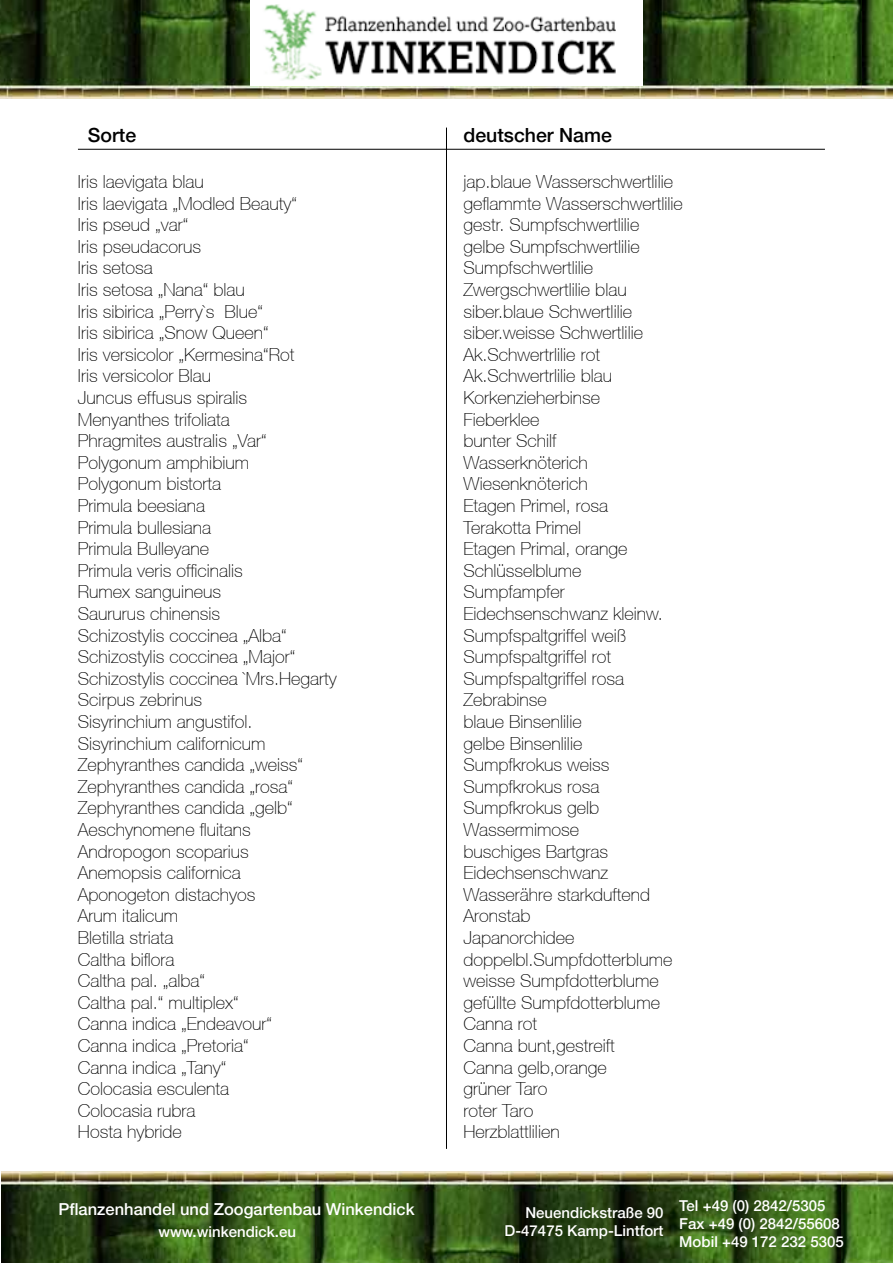
<style>
.page{position:relative;width:893px;height:1263px;background:#fff}
.page>*{position:absolute;margin:0;border:0;box-sizing:border-box;transform-origin:0 0}
.t1{font:500 19.5px "Helvetica Neue LT";color:#000}
.t2{font:100 18px/21.6px "Helvetica Neue CE";color:#000}
.t3{font:500 16.5px "Helvetica Neue LT";color:#fff}
.t4{font:500 15px/18px "Helvetica Neue LT";color:#fff;text-align:right}
</style>
<div class="page">
<img style="left:344px;top:0;width:518px;height:99px">
<img style="left:0;top:0;width:344px;height:99px">
<img style="left:862px;top:0;width:31px;height:99px">
<img style="left:250px;top:0;width:393px;height:85px">
<img style="left:841px;top:1171px;width:52px;height:92px">
<img style="left:1px;top:1171px;width:315px;height:92px">
<img style="left:316px;top:1171px;width:525px;height:92px">
<hr style="left:78px;top:149px;width:747px;height:1px;background:#000">
<hr style="left:446px;top:128px;width:1px;height:1021px;background:#000">
<p class="t1" style="left:88px;top:123px;width:50px">Sorte</p>
<p class="t1" style="left:463px;top:123px;width:150px">deutscher Name</p>
<p class="t2" style="left:78px;top:171px;width:260px">Iris laevigata blau<br>Iris laevigata „Modled Beauty“<br>Iris pseud „var“<br>Iris pseudacorus<br>Iris setosa<br>Iris setosa „Nana“ blau<br>Iris sibirica „Perry`s Blue“<br>Iris sibirica „Snow Queen“<br>Iris versicolor „Kermesina“Rot<br>Iris versicolor Blau<br>Juncus effusus spiralis<br>Menyanthes trifoliata<br>Phragmites australis „Var“<br>Polygonum amphibium<br>Polygonum bistorta<br>Primula beesiana<br>Primula bullesiana<br>Primula Bulleyane<br>Primula veris officinalis<br>Rumex sanguineus<br>Saururus chinensis<br>Schizostylis coccinea „Alba“<br>Schizostylis coccinea „Major“<br>Schizostylis coccinea `Mrs.Hegarty<br>Scirpus zebrinus<br>Sisyrinchium angustifol.<br>Sisyrinchium californicum<br>Zephyranthes candida „weiss“<br>Zephyranthes candida „rosa“<br>Zephyranthes candida „gelb“<br>Aeschynomene fluitans<br>Andropogon scoparius<br>Anemopsis californica<br>Aponogeton distachyos<br>Arum italicum<br>Bletilla striata<br>Caltha biflora<br>Caltha pal. „alba“<br>Caltha pal.“ multiplex“<br>Canna indica „Endeavour“<br>Canna indica „Pretoria“<br>Canna indica „Tany“<br>Colocasia esculenta<br>Colocasia rubra<br>Hosta hybride</p>
<p class="t2" style="left:463px;top:171px;width:221px">jap.blaue Wasserschwertlilie geflammte Wasserschwertlilie gestr. Sumpfschwertlilie gelbe Sumpfschwertlilie<br>Sumpfschwertlilie<br>Zwergschwertlilie blau siber.blaue Schwertlilie siber.weisse Schwertlilie<br>Ak.Schwertrlilie rot<br>Ak.Schwertrlilie blau<br>Korkenzieherbinse<br>Fieberklee<br>bunter Schilf<br>Wasserknöterich<br>Wiesenknöterich<br>Etagen Primel, rosa<br>Terakotta Primel<br>Etagen Primal, orange<br>Schlüsselblume<br>Sumpfampfer<br>Eidechsenschwanz kleinw.<br>Sumpfspaltgriffel weiß<br>Sumpfspaltgriffel rot<br>Sumpfspaltgriffel rosa<br>Zebrabinse<br>blaue Binsenlilie<br>gelbe Binsenlilie<br>Sumpfkrokus weiss<br>Sumpfkrokus rosa<br>Sumpfkrokus gelb<br>Wassermimose<br>buschiges Bartgras<br>Eidechsenschwanz<br>Wasserähre starkduftend<br>Aronstab<br>Japanorchidee doppelbl.Sumpfdotterblume weisse Sumpfdotterblume gefüllte Sumpfdotterblume<br>Canna rot<br>Canna bunt,gestreift<br>Canna gelb,orange<br>grüner Taro<br>roter Taro<br>Herzblattlilien</p>
<p class="t3" style="left:58px;top:1199px;width:358px">Pflanzenhandel und Zoogartenbau Winkendick</p>
<p class="t4" style="left:158px;top:1222px;width:139px">www.winkendick.eu</p>
<p class="t4" style="left:505px;top:1203px;width:160px">Neuendickstraße 90<br>D-47475 Kamp-Lintfort</p>
<p class="t4" style="left:679px;top:1196px;width:166px;text-align:left">Tel +49 (0) 2842/5305<br>Fax +49 (0) 2842/55608<br>Mobil +49 172 232 5305</p>
</div>
